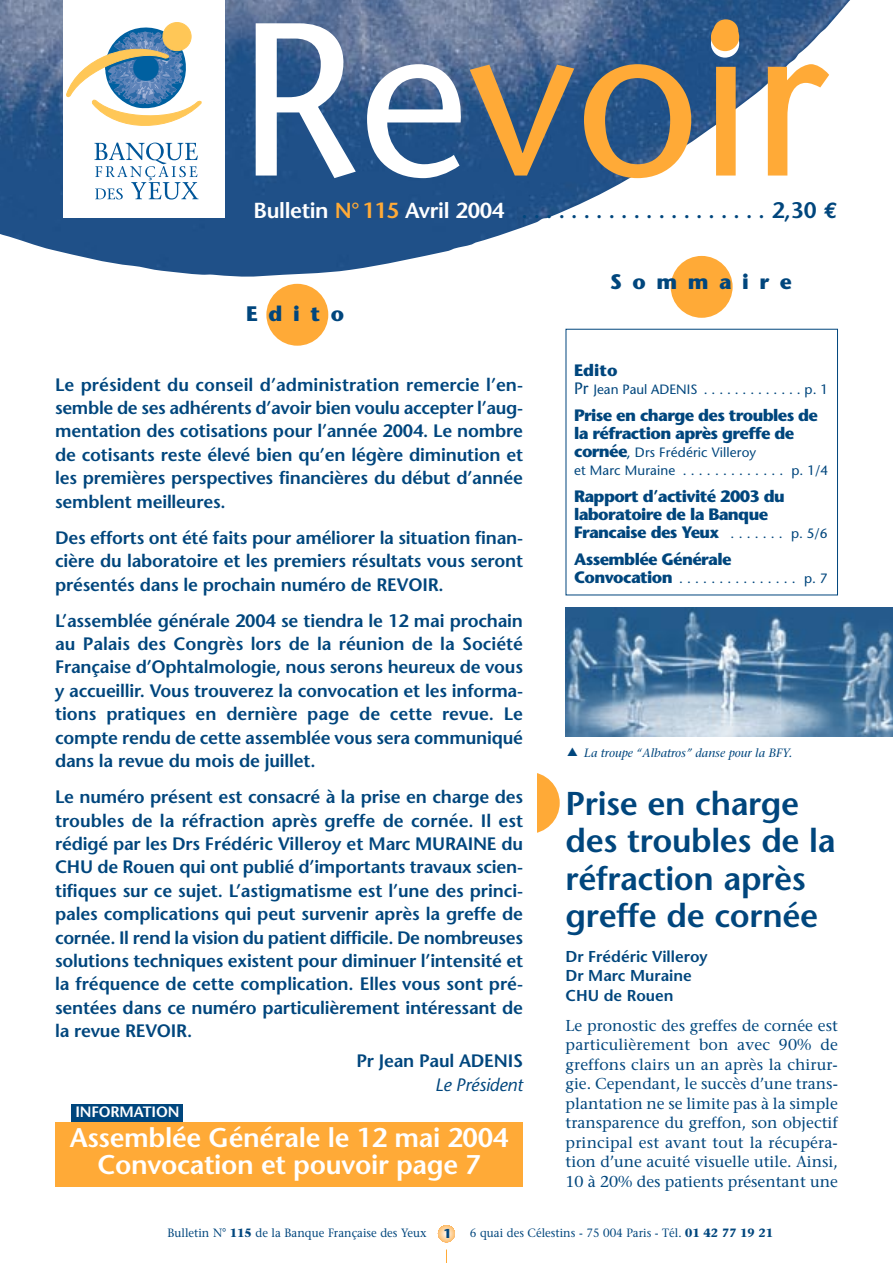
<style>
.page{position:relative;width:893px;height:1263px;background:#fff}
.page>*{position:absolute;margin:0;border:0;box-sizing:border-box;transform-origin:0 0}
.t1{font:217.5px "Stone Sans";color:#ffaa37}
.t2{font:600 33px/37.5px "Stone Sans";letter-spacing:-.01em;color:#00467d}
.t3{font:600 27px/27px "Stone Sans";letter-spacing:-.01em;color:#fff;text-align:center}
.t4{font:600 21.75px "Stone Sans";letter-spacing:-.015em;color:#00467d}
.t5{font:700 21px "Stone Sans";letter-spacing:.505em;color:#00467d}
.t6{font:600 18px/23.4px "Stone Sans";letter-spacing:-.01em;color:#00467d;text-align:justify}
.t7{font:italic 18px "Stone Sans";letter-spacing:-.01em;color:#00467d}
.t8{font:700 16.5px/18px "Stone Sans";letter-spacing:-.04em;color:#00467d}
.t9{font:15.75px/19.5px "Stone Serif";color:#00467d;text-align:justify}
.t10{font:600 15.75px/19.5px "Stone Sans";color:#00467d}
.t11{font:600 15px "Stone Sans";letter-spacing:-.01em;color:#fff}
.t12{font:13.5px/18px "Stone Sans";letter-spacing:.01em;color:#00467d}
.t13{font:700 12.75px "Stone Sans";color:#00467d}
.t14{font:12px "Stone Serif";color:#00467d;scale:.95 1}
.t15{font:italic 12px "Stone Serif";color:#00467d}
.s1{color:#fff}
.s2{color:#ffaa37}
.s3{font-size:22.5px}
.s4{font-family:"Euro Mono";font-weight:700;font-size:22.5px}
.s5{font-size:16.5px}
.s6{font-weight:700;font-size:16.5px}
.s7{font-weight:400;font-size:13.5px}
.s8{font-weight:700}
</style>
<div class="page">
<svg style="left:446px;top:1250px;width:1px;height:13px"></svg>
<svg style="left:438px;top:1225px;width:17px;height:17px"></svg>
<img style="left:0;top:0;width:850px;height:277px">
<div style="left:64px;top:0;width:161px;height:218px;background:#fff"></div>
<svg style="left:94px;top:143px;width:104px;height:57px"></svg>
<svg style="left:66px;top:25px;width:136px;height:101px"></svg>
<div style="left:163px;top:22px;width:28px;height:29px;background:#ffc757;border:1px solid #ffc757;border-radius:50%"></div>
<svg style="left:711px;top:29px;width:28px;height:29px"></svg>
<div style="left:711px;top:23px;width:28px;height:28px;background:#ffaa37;border-radius:50%"></div>
<div style="left:266px;top:284px;width:62px;height:62px;background:#ffaa37;border-radius:50%"></div>
<div style="left:670px;top:256px;width:62px;height:62px;background:#ffaa37;border-radius:50%"></div>
<div style="left:498px;top:772px;width:61px;height:62px;background:#ffaa37;border-radius:50%"></div>
<div style="left:496px;top:759px;width:40px;height:90px;background:#fff"></div>
<div style="left:72px;top:1104px;width:111px;height:34px;background:#00467d"></div>
<img style="left:565px;top:608px;width:327px;height:128px">
<div style="left:55px;top:1122px;width:468px;height:64px;background:#ffaa37"></div>
<h1 class="t1" style="left:237px;top:16px;width:591px"><span class="s1">Re</span>voir</h1>
<p class="t4" style="left:253px;top:202px;width:585px"><span class="s1">Bulletin</span> <span class="s2">N°115</span> <span class="s1">Avril 2004</span> . . . . . . . . . . . . . . . . . . . . <span class="s3">2,30</span> <span class="s4">€</span></p>
<p class="t5" style="left:246px;top:305px;width:99px">Edito</p>
<p class="t6" style="left:55px;top:374px;width:469px">Le président du conseil d’administration remercie l’en&shy;semble de ses adhérents d’avoir bien voulu accepter l’aug&shy;mentation des cotisations pour l’année 2004. Le nombre de cotisants reste élevé bien qu’en légère diminution et les premières perspectives financières du début d’année semblent meilleures.</p>
<p class="t6" style="left:55px;top:528px;width:469px">Des efforts ont été faits pour améliorer la situation finan&shy;cière du laboratoire et les premiers résultats vous seront présentés dans le prochain numéro de REVOIR.</p>
<p class="t6" style="left:55px;top:611px;width:469px">L’assemblée générale 2004 se tiendra le 12 mai prochain au Palais des Congrès lors de la réunion de la Société Française d’Ophtalmologie, nous serons heureux de vous y accueillir. Vous trouverez la convocation et les informa&shy;tions pratiques en dernière page de cette revue. Le compte rendu de cette assemblée vous sera communiqué dans la revue du mois de juillet.</p>
<p class="t6" style="left:55px;top:787px;width:469px">Le numéro présent est consacré à la prise en charge des troubles de la réfraction après greffe de cornée. Il est rédigé par les Drs Frédéric Villeroy et Marc MURAINE du CHU de Rouen qui ont publié d’importants travaux scien&shy;tifiques sur ce sujet. L’astigmatisme est l’une des princi&shy;pales complications qui peut survenir après la greffe de cornée. Il rend la vision du patient difficile. De nombreuses solutions techniques existent pour diminuer l’intensité et la fréquence de cette complication. Elles vous sont pré&shy;sentées dans ce numéro particulièrement intéressant de la revue REVOIR.</p>
<p class="t6" style="left:356px;top:1051px;width:168px">Pr Jean Paul ADENIS</p>
<p class="t7" style="left:435px;top:1078px;width:89px">Le Président</p>
<p class="t11" style="left:75px;top:1106px;width:105px">INFORMATION</p>
<h3 class="t3" style="left:70px;top:1127px;width:440px">Assemblée Générale le 12 mai 2004<br>Convocation et pouvoir page 7</h3>
<p class="t5" style="left:610px;top:274px;width:183px">Sommaire</p>
<p class="t8" style="left:574px;top:363px;width:45px">Edito</p>
<p class="t12" style="left:574px;top:381px;width:255px"><span class="s5">Pr</span> Jean Paul ADENIS . . . . . . . . . . . . . p. 1</p>
<p class="t8" style="left:574px;top:408px;width:245px">Prise en charge des troubles de la réfraction après greffe de</p>
<p class="t12" style="left:574px;top:444px;width:255px"><span class="s6">cornée</span>, Drs Frédéric Villeroy<br>et Marc Muraine . . . . . . . . . . . . . p. 1/4</p>
<p class="t8" style="left:574px;top:489px;width:255px">Rapport d’activité 2003 du laboratoire de la Banque<br>Francaise des Yeux <span class="s7">. . . . . . . p. 5/6</span></p>
<p class="t8" style="left:574px;top:552px;width:159px">Assemblée Générale</p>
<p class="t12" style="left:574px;top:570px;width:255px"><span class="s6">Convocation</span> . . . . . . . . . . . . . . . p. 7</p>
<p class="t15" style="left:567px;top:748px;width:227px">▲ La troupe “Albatros” danse pour la BFY.</p>
<h2 class="t2" style="left:565px;top:788px;width:271px">Prise en charge des troubles de la réfraction après greffe de cornée</h2>
<p class="t10" style="left:565px;top:948px;width:144px">Dr Frédéric Villeroy<br>Dr Marc Muraine<br>CHU de Rouen</p>
<p class="t9" style="left:565px;top:1017px;width:274px">Le pronostic des greffes de cornée est particulièrement bon avec 90% de greffons clairs un an après la chirur&shy;gie. Cependant, le succès d’une trans&shy;plantation ne se limite pas à la simple transparence du greffon, son objectif principal est avant tout la récupéra&shy;tion d’une acuité visuelle utile. Ainsi, 10 à 20% des patients présentant une</p>
<p class="t14" style="left:167px;top:1228px;width:274px">Bulletin N° <span class="s8">115</span> de la Banque Française des Yeux</p>
<p class="t14" style="left:470px;top:1228px;width:320px">6 quai des Célestins - 75 004 Paris - Tél. <span class="s8">01 42 77 19 21</span></p>
<p class="t13" style="left:443px;top:1229px;width:10px">1</p>
</div>
